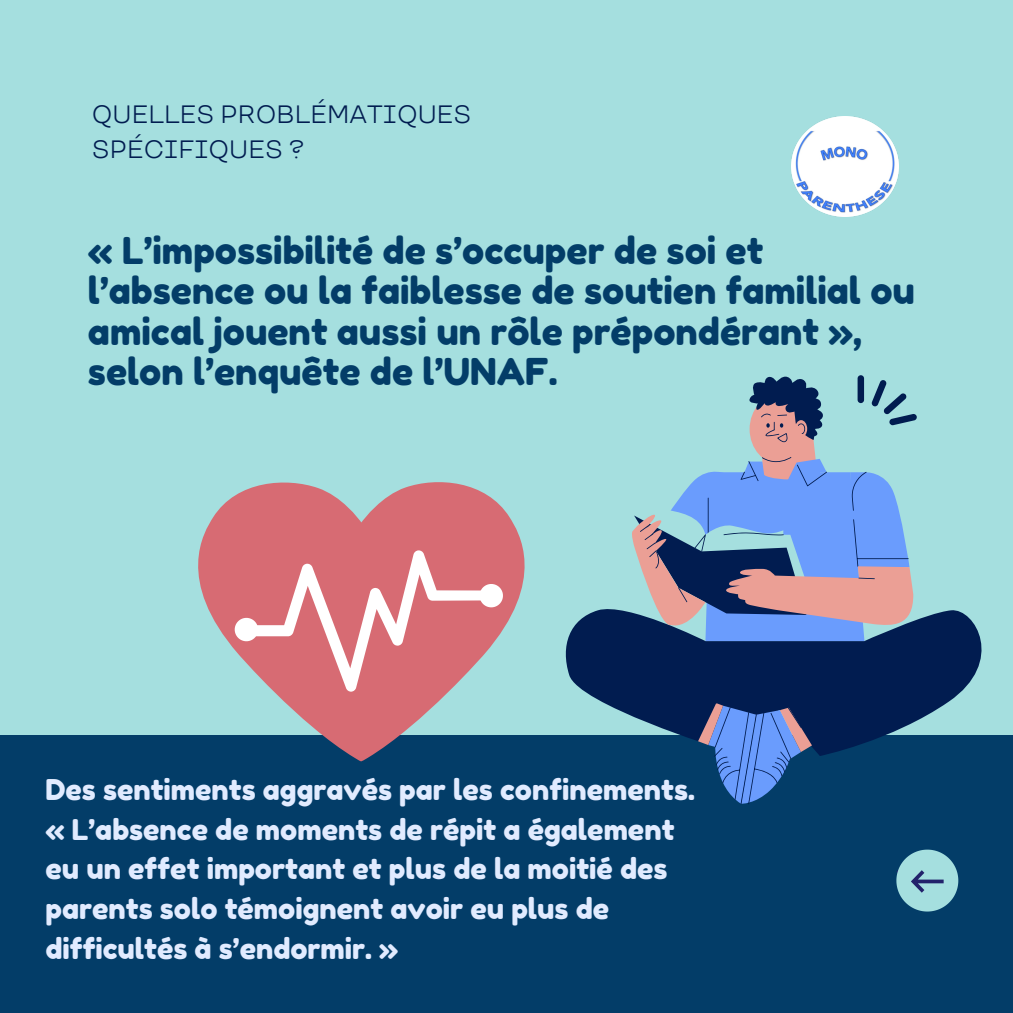
<style>
.page{position:relative;width:1013px;height:1013px;background:#fff}
.page>*{position:absolute;margin:0;border:0;box-sizing:border-box;transform-origin:0 0}
.t1{font:37px/40.2px "Fredoka One";color:#033d68}
.t2{font:28.62px/39.6px "Fredoka One";color:#e1ebff}
.t3{font:25px/34.8px "TT Travels";color:#011c50}
</style>
<div class="page">
<div style="left:0;top:0;width:1012px;height:1012px;background:#a5dfdf"></div>
<div style="left:0;top:735px;width:1012px;height:277px;background:#033d68"></div>
<img style="left:791px;top:116px;width:107px;height:100px">
<svg style="left:198px;top:482px;width:326px;height:279px;fill:#d76b73"></svg>
<svg style="left:235px;top:550px;width:268px;height:141px;background:#da8b91"></svg>
<svg style="left:566px;top:609px;width:415px;height:126px;fill:#011c50"></svg>
<svg style="left:631px;top:641px;width:254px;height:163px;fill:#011c50"></svg>
<svg style="left:630px;top:375px;width:287px;height:266px"></svg>
<svg style="left:896px;top:849px;width:62px;height:62px"></svg>
<p class="t3" style="left:92px;top:98px;width:381px">QUELLES PROBLÉMATIQUES<br>SPÉCIFIQUES ?</p>
<p class="t1" style="left:88px;top:230px;width:828px">« L’impossibilité de s’occuper de soi et l’absence ou la faiblesse de soutien familial ou amical jouent aussi un rôle prépondérant », selon l’enquête de l’UNAF.</p>
<p class="t2" style="left:45px;top:769px;width:651px">Des sentiments aggravés par les confinements. « L’absence de moments de répit a également eu un effet important et plus de la moitié des parents solo témoignent avoir eu plus de difficultés à s’endormir. »</p>
</div>
